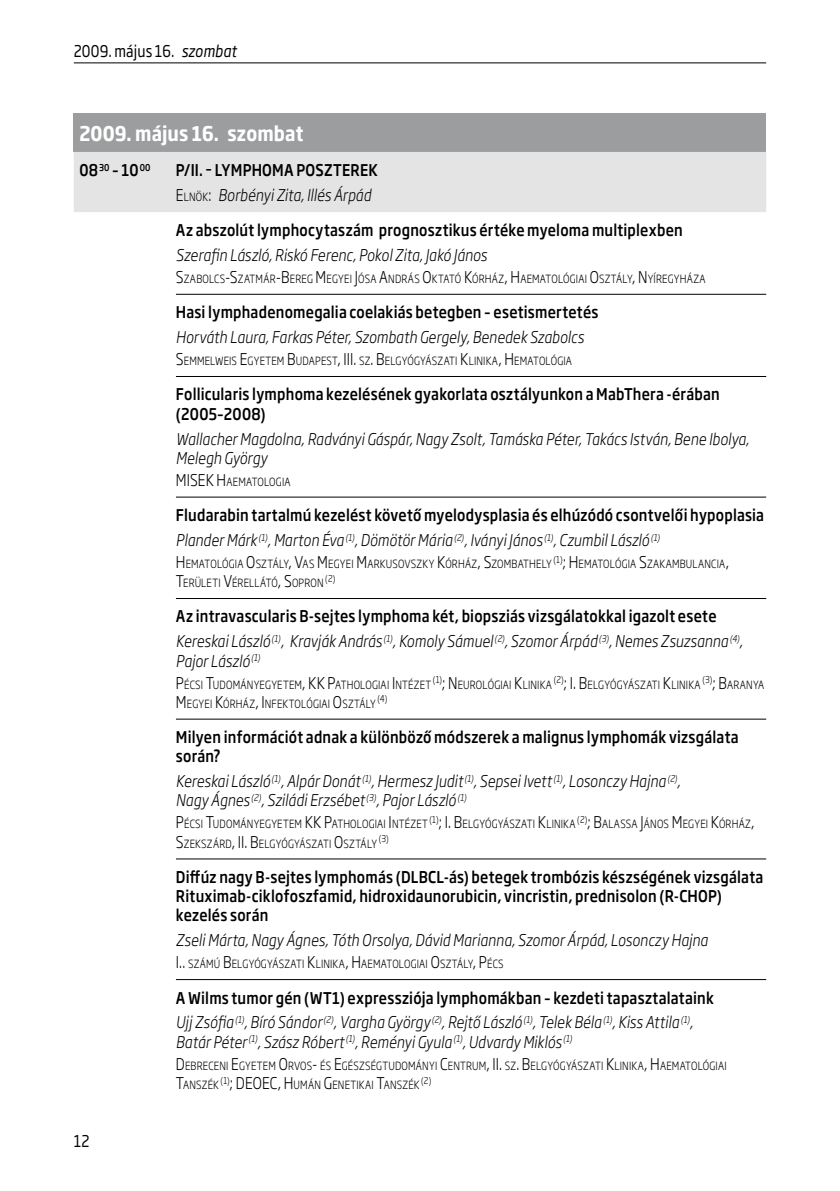
<style>
.page{position:relative;width:840px;height:1191px;background:#fff}
.page>*{position:absolute;margin:0;border:0;box-sizing:border-box;transform-origin:0 0}
.t1{font:700 20px "Soho Gothic Pro";letter-spacing:.005em;color:#fff;scale:.85 1}
.t2{font:500 16px/19.2px "Soho Gothic Pro";letter-spacing:.015em;color:#000;scale:.85 1}
.t3{font:italic 300 16px/24.8px "Soho Gothic Pro";letter-spacing:.01em;color:#000;scale:.85 1}
.t4{font:16px "Soho Gothic Pro";letter-spacing:.015em;color:#000;scale:.85 1}
.t5{font:300 16px "Soho Gothic Pro";color:#000;scale:.85 1}
.t6{font:300 11.2px/19.2px "Soho Gothic Pro";letter-spacing:.02em;color:#000;scale:.85 1}
.t7{font:300 9.4px "Soho Gothic Pro";color:#000;scale:.85 1}
.s1{font-style:italic}
.s2{font-weight:500;font-style:normal}
.s3{font-style:normal}
.s4{font-style:normal;font-size:11.2px}
.s5{font-size:16px}
.s6{font-weight:300;font-style:italic}
</style>
<div class="page">
<div style="left:74px;top:113px;width:691px;height:39px;background:#9c9d9f"></div>
<div style="left:74px;top:152px;width:691px;height:60px;background:#e4e4e5"></div>
<hr style="left:176px;top:294px;width:589px;height:1px;background:#000">
<hr style="left:176px;top:376px;width:589px;height:1px;background:#000">
<hr style="left:176px;top:496px;width:589px;height:1px;background:#000">
<hr style="left:176px;top:598px;width:589px;height:1px;background:#000">
<hr style="left:176px;top:718px;width:589px;height:1px;background:#000">
<hr style="left:176px;top:858px;width:589px;height:1px;background:#000">
<hr style="left:176px;top:979px;width:589px;height:1px;background:#000">
<hr style="left:74px;top:62px;width:691px;height:1px;background:#000">
<p class="t4" style="left:74px;top:38px;width:193px">2009. május 16. <span class="s1">szombat</span></p>
<p class="t1" style="left:79px;top:117px;width:265px">2009. május 16. szombat</p>
<p class="t2" style="left:79px;top:159px;width:85px">08<sup>30</sup> – 10<sup>00</sup></p>
<p class="t2" style="left:176px;top:159px;width:77px">P/II . – Lymph</p>
<p class="t3" style="left:176px;top:157px;width:237px;text-indent:86px"><span class="s2">oma poszterek<br></span><span class="s3">E</span> <span class="s4">LNÖK</span><span class="s3">:</span> Borbényi Zita, Illés Árpád</p>
<p class="t2" style="left:176px;top:219px;width:597px">Az abszolút lymphocytaszám prognosztikus értéke myeloma multiplexben</p>
<p class="t3" style="left:176px;top:242px;width:367px">Szerafin László, Riskó Ferenc, Pokol Zita, Jakó János</p>
<p class="t6" style="left:176px;top:268px;width:624px"><span class="s5">S</span>ZABOLCS<span class="s5">-S</span>ZATMÁR<span class="s5">-B</span>EREG <span class="s5">M</span>EGYEI <span class="s5">J</span>ÓSA <span class="s5">A</span>NDRÁS <span class="s5">O</span> KTATÓ <span class="s5">K</span>ÓRHÁZ<span class="s5">, H</span>AEMATOLÓGIAI <span class="s5">O</span>SZTÁLY<span class="s5">, N</span> YÍREGYHÁZA</p>
<p class="t2" style="left:176px;top:302px;width:498px">Hasi lymphadenomegalia coelakiás betegben – esetismertetés</p>
<p class="t3" style="left:176px;top:324px;width:481px">Horváth Laura, Farkas Péter, Szombath Gergely, Benedek Szabolcs</p>
<p class="t6" style="left:176px;top:351px;width:467px"><span class="s5">S</span>EMM ELWEIS <span class="s5">E</span>GYETEM <span class="s5">B</span>UDAPEST<span class="s5">, III .</span> SZ<span class="s5">. B</span>ELGYÓGYÁSZATI <span class="s5">K</span>LINIKA<span class="s5">, H</span>EMATOLÓGIA</p>
<p class="t2" style="left:176px;top:384px;width:641px">Follicularis lymphoma kezelésének gyakorlata osztályunkon a MabThera -érában (2005–2008)</p>
<p class="t3" style="left:176px;top:428px;width:675px;line-height:19.2px">Wallacher Magdolna, Radványi Gáspár, Nagy Zsolt, Tamáska Péter, Takács István, Bene Ibolya,<br>Melegh György</p>
<p class="t6" style="left:176px;top:471px;width:136px"><span class="s5">MISEK H</span>AEMATOLOGIA</p>
<p class="t2" style="left:176px;top:502px;width:693px;line-height:24.8px">Fludarabin tartalmú kezelést követő myelodysplasia és elhúzódó csontvelői hypoplasia<br><span class="s6">Plander Márk</span> <sup>(1)</sup><span class="s6">, Marton Éva</span> <sup>(1)</sup><span class="s6">, Dömötör Mária</span> <sup>(2)</sup><span class="s6">, Iványi János</span> <sup>(1)</sup><span class="s6">, Czumbil László</span> <sup>(1)</sup></p>
<p class="t6" style="left:176px;top:553px;width:651px"><span class="s5">H</span>EMATOLÓGIA <span class="s5">O</span>SZTÁLY<span class="s5">, V</span>AS <span class="s5">M</span>EGYEI <span class="s5">M</span>ARKUSOVSZKY <span class="s5">K</span>ÓRHÁZ<span class="s5">, S</span>ZOMBATH ELY <sup>(1)</sup><span class="s5">; H</span>EMATOLÓGIA <span class="s5">S</span>ZAKAMBULANCIA<span class="s5">,<br>T</span>ERÜLETI <span class="s5">V</span>ÉRELLÁTÓ<span class="s5">, S</span>OPRON</p>
<p class="t7" style="left:325px;top:571px;width:13px">(2)</p>
<p class="t2" style="left:176px;top:603px;width:668px;line-height:24.8px">Az intravascularis B-sejtes lymphoma két, biopsziás vizsgálatokkal igazolt esete<br><span class="s6">Kereskai László</span> <sup>(1)</sup><span class="s6">, Kravják András</span> <sup>(1)</sup><span class="s6">, Komoly Sámuel</span> <sup>(2)</sup><span class="s6">, Szomor Árpád</span> <sup>(3)</sup><span class="s6">, Nemes Zsuzsanna</span> <sup>(4)</sup><span class="s6">,</span></p>
<p class="t3" style="left:176px;top:647px;width:101px">Pajor László <sup>(1)</sup></p>
<p class="t6" style="left:176px;top:674px;width:693px"><span class="s5">P</span> ÉCSI <span class="s5">T</span>UDOMÁNYEGYETEM<span class="s5">, KK P</span>ATHOLOGIAI <span class="s5">I</span> NTÉZET <sup>(1)</sup><span class="s5">; N</span> EUROLÓGIAI <span class="s5">K</span>LINIKA <sup>(2)</sup><span class="s5">; I . B</span>ELGYÓGYÁSZATI <span class="s5">K</span>LINIKA <sup>(3)</sup><span class="s5">; B</span>ARANYA<br><span class="s5">M</span>EGYEI <span class="s5">K</span>ÓRHÁZ<span class="s5">, I</span> NFEKTOLÓGIAI <span class="s5">O</span>SZTÁLY</p>
<p class="t7" style="left:377px;top:691px;width:13px">(4)</p>
<p class="t2" style="left:176px;top:726px;width:663px">Milyen információt adnak a különböző módszerek a malignus lymphomák vizsgálata során?</p>
<p class="t3" style="left:176px;top:770px;width:595px;line-height:19.2px">Kereskai László <sup>(1)</sup>, Alpár Donát <sup>(1)</sup>, Hermesz Judit <sup>(1)</sup>, Sepsei Ivett <sup>(1)</sup>, Losonczy Hajna <sup>(2)</sup>,<br>Nagy Ágnes <sup>(2)</sup>, Sziládi Erzsébet <sup>(3)</sup>, Pajor László <sup>(1)</sup></p>
<p class="t6" style="left:176px;top:814px;width:682px"><span class="s5">P</span> ÉCSI <span class="s5">T</span>UDOMÁNYEGYETEM <span class="s5">KK P</span>ATHOLOGIAI <span class="s5">I</span> NTÉZET <sup>(1)</sup><span class="s5">; I . B</span>ELGYÓGYÁSZATI <span class="s5">K</span>LINIKA <sup>(2)</sup><span class="s5">; B</span>ALASSA <span class="s5">J</span>ÁNOS <span class="s5">M</span>EGYEI <span class="s5">K</span>ÓRHÁZ<span class="s5">,<br>S</span>ZEKSZÁRD<span class="s5">, II . B</span>ELGYÓGYÁSZATI <span class="s5">O</span> SZTÁLY</p>
<p class="t7" style="left:378px;top:831px;width:13px">(3)</p>
<p class="t2" style="left:176px;top:866px;width:692px">Diffúz nagy B-sejtes lymphomás (DLBCL-ás) betegek trombózis készségének vizsgálata<br>Rituximab-ciklofoszfamid, hidroxidaunorubicin, vincristin, prednisolon (R-CHOP) kezelés során</p>
<p class="t3" style="left:176px;top:927px;width:627px">Zseli Márta, Nagy Ágnes, Tóth Orsolya, Dávid Marianna, Szomor Árpád, Losonczy Hajna</p>
<p class="t6" style="left:176px;top:953px;width:385px"><span class="s5">I ..</span> SZÁM Ú <span class="s5">B</span>ELGYÓGYÁSZATI <span class="s5">K</span>LINIKA<span class="s5">, H</span>AEMATOLOGIAI <span class="s5">O</span>SZTÁLY<span class="s5">, P</span> ÉCS</p>
<p class="t3" style="left:176px;top:984px;width:634px"><span class="s2">A Wilms tumor gén (WT1) expressziója lymphomákban – kezdeti tapasztalataink<br></span>Ujj Zsófia <sup>(1)</sup>, Bíró Sándor <sup>(2)</sup>, Vargha György <sup>(2)</sup>, Rejtő László <sup>(1)</sup>, Telek Béla <sup>(1)</sup>, Kiss Attila <sup>(1)</sup>,</p>
<p class="t3" style="left:176px;top:1028px;width:467px">Batár Péter <sup>(1)</sup>, Szász Róbert <sup>(1)</sup>, Reményi Gyula <sup>(1)</sup>, Udvardy Miklós <sup>(1)</sup></p>
<p class="t6" style="left:176px;top:1055px;width:649px"><span class="s5">D</span> EBRECENI <span class="s5">E</span>GYETEM <span class="s5">O</span> RVOS<span class="s5">-</span> ÉS <span class="s5">E</span>GÉSZSÉGTUDOMÁNYI <span class="s5">C</span>ENTRUM<span class="s5">, II .</span> SZ<span class="s5">. B</span>ELGYÓGYÁSZATI <span class="s5">K</span>LINIKA<span class="s5">, H</span>AEMATOLÓGIAI<br><span class="s5">T</span>ANSZÉK</p>
<p class="t5" style="left:220px;top:1070px;width:29px"><sup>(1)</sup>; DEOEC</p>
<p class="t6" style="left:278px;top:1074px;width:168px"><span class="s5">, H</span>UMÁN <span class="s5">G</span> ENETIKAI <span class="s5">T</span>ANSZÉK</p>
<p class="t7" style="left:421px;top:1072px;width:13px">(2)</p>
<p class="t4" style="left:74px;top:1128px;width:20px">12</p>
</div>
